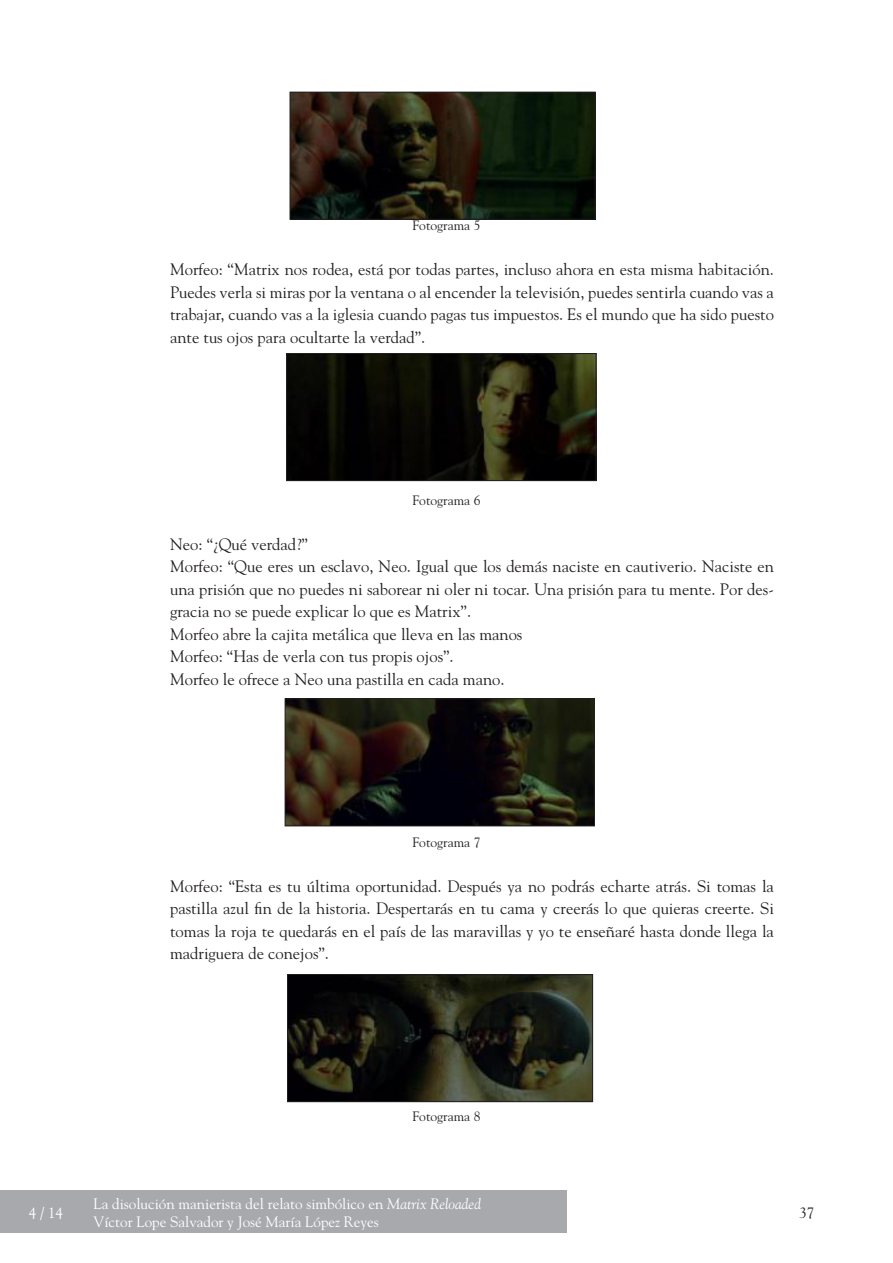
<style>
.page{position:relative;width:893px;height:1263px;background:#fff}
.page>*{position:absolute;margin:0;border:0;box-sizing:border-box;transform-origin:0 0}
.Cita{font:16.5px/22.5px "Goudy";color:#231f20;text-align:justify}
.Base{font:15px "Goudy";color:#fff}
.Base-2{font:15px "Goudy";color:#231f20}
.Pie_de_foto{font:13.5px "Goudy";color:#231f20}
.s1{font-style:italic}
</style>
<div class="page">
<div style="left:0;top:1191px;width:567px;height:42px;background:#a8a9ad"></div>
<img style="left:292px;top:94px;width:301px;height:123px">
<div style="left:290px;top:92px;width:305px;height:127px;border:1px solid #231f20"></div>
<img style="left:288px;top:355px;width:306px;height:124px">
<div style="left:286px;top:353px;width:310px;height:128px;border:1px solid #231f20"></div>
<img style="left:287px;top:701px;width:306px;height:123px">
<div style="left:285px;top:699px;width:310px;height:127px;border:1px solid #231f20"></div>
<img style="left:289px;top:976px;width:302px;height:124px">
<div style="left:287px;top:974px;width:306px;height:128px;border:1px solid #231f20"></div>
<p class="Pie_de_foto" style="left:413px;top:217px;width:69px">Fotograma 5</p>
<p class="Cita" style="left:170px;top:258px;width:605px">Morfeo: “Matrix nos rodea, está por todas partes, incluso ahora en esta misma habitación.<br>Puedes verla si miras por la ventana o al encender la televisión, puedes sentirla cuando vas a trabajar, cuando vas a la iglesia cuando pagas tus impuestos. Es el mundo que ha sido puesto ante tus ojos para ocultarte la verdad”.</p>
<p class="Pie_de_foto" style="left:413px;top:491px;width:69px">Fotograma 6</p>
<p class="Cita" style="left:170px;top:532px;width:139px">Neo: “¿Qué verdad?”</p>
<p class="Cita" style="left:170px;top:555px;width:605px">Morfeo: “Que eres un esclavo, Neo. Igual que los demás naciste en cautiverio. Naciste en una prisión que no puedes ni saborear ni oler ni tocar. Una prisión para tu mente. Por des&shy;gracia no se puede explicar lo que es Matrix”.</p>
<p class="Cita" style="left:170px;top:622px;width:354px">Morfeo abre la cajita metálica que lleva en las manos</p>
<p class="Cita" style="left:170px;top:645px;width:285px">Morfeo: “Has de verla con tus propis ojos”.</p>
<p class="Cita" style="left:170px;top:667px;width:336px">Morfeo le ofrece a Neo una pastilla en cada mano.</p>
<p class="Pie_de_foto" style="left:413px;top:833px;width:69px">Fotograma 7</p>
<p class="Cita" style="left:170px;top:874px;width:605px">Morfeo: “Esta es tu última oportunidad. Después ya no podrás echarte atrás. Si tomas la pastilla azul fin de la historia. Despertarás en tu cama y creerás lo que quieras creerte. Si tomas la roja te quedarás en el país de las maravillas y yo te enseñaré hasta donde llega la madriguera de conejos”.</p>
<p class="Pie_de_foto" style="left:413px;top:1108px;width:69px">Fotograma 8</p>
<p class="Base" style="left:94px;top:1194px;width:389px">La disolución manierista del relato simbólico en <span class="s1">Matrix Reloaded</span></p>
<p class="Base" style="left:94px;top:1212px;width:287px">Víctor Lope Salvador y José María López Reyes</p>
<p class="Base" style="left:29px;top:1203px;width:36px">4 / 14</p>
<p class="Base-2" style="left:799px;top:1203px;width:16px">37</p>
</div>
